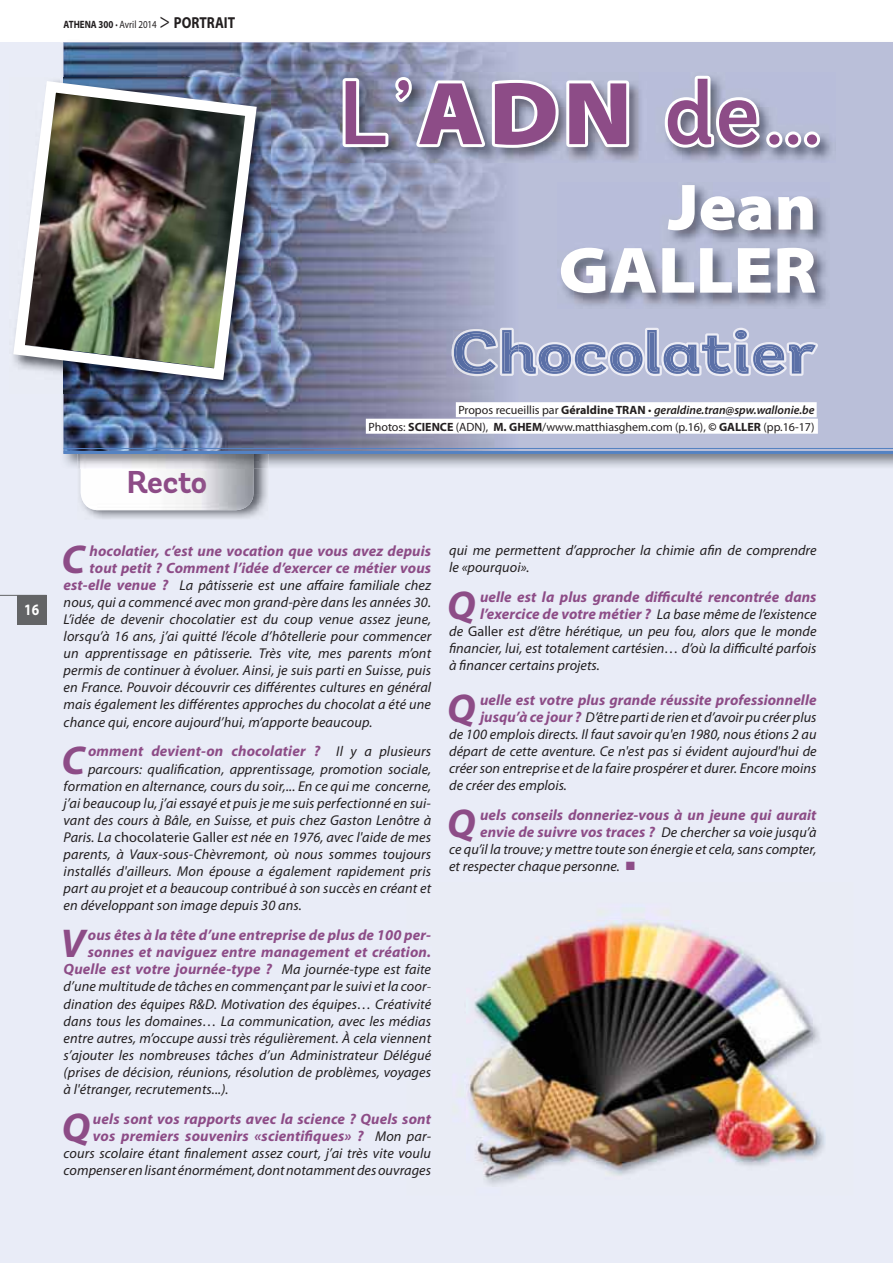
<style>
.page{position:relative;width:893px;height:1263px;background:#fff}
.page>*{position:absolute;margin:0;border:0;box-sizing:border-box;transform-origin:0 0}
.t1{font:500 90px "Andes";color:#8d4c87}
.t2{font:900 semi-expanded 66px/63.2px "Myriad Pro";color:#fff;text-align:right}
.t3{font:700 60px "Andes";letter-spacing:-.035em;color:#5b70a7;scale:1.2 1}
.t4{font:italic 700 40.35px "Myriad Pro";color:#8d4c87}
.t5{font:700 31.5px "Andes";letter-spacing:-.05em;color:#8d4c87}
.t6{font:700 15.9px "Myriad Pro";color:#fff;scale:.85 1}
.t7{font:italic 700 15px/17.1px "Myriad Pro";letter-spacing:.005em;color:#8d4c87}
.t8{font:italic 14.25px/17.1px "Myriad Pro";letter-spacing:.005em;color:#231f20;text-align:justify}
.t9{font:12px/16.5px "Myriad Pro";color:#231f20;text-align:right}
.t10{font:700 10.65px "Myriad Pro";color:#231f20;scale:.85 1}
.s1{font-weight:400}
.s2{font-weight:400;font-size:21.3px}
.s3{font-size:15.9px}
.s4{font-family:"Myriad Pro";font-weight:900;font-stretch:semi-expanded}
.s5{font-weight:700}
.s6{font-weight:600;font-style:italic}
.s7{font-weight:700;font-size:15px;color:#8d4c87}
.s8{font-weight:400;font-size:14.25px;color:#231f20}
.s9{font-style:normal}
</style>
<div class="page">
<div style="left:0;top:43px;width:892px;height:1220px;background:#e9ecf7"></div>
<img style="left:79px;top:454px;width:189px;height:65px">
<img style="left:81px;top:454px;width:172px;height:56px">
<img style="left:60px;top:42px;width:832px;height:1px">
<img style="left:63px;top:43px;width:1px;height:32px">
<img style="left:63px;top:393px;width:17px;height:76px">
<div style="left:64px;top:43px;width:828px;height:411px;background:#babfd9"></div>
<img style="left:64px;top:43px;width:454px;height:408px">
<hr style="left:64px;top:448px;width:828px;height:1px;background:#5482c2">
<hr style="left:64px;top:451px;width:828px;height:3px;background:#5482c2">
<img style="left:451px;top:329px;width:38px;height:47px">
<img style="left:500px;top:328px;width:14px;height:48px">
<img style="left:498px;top:330px;width:2px;height:44px">
<img style="left:454px;top:330px;width:44px;height:44px">
<img style="left:500px;top:330px;width:14px;height:44px">
<svg style="left:514px;top:328px;width:304px;height:48px"></svg>
<img style="left:562px;top:185px;width:264px;height:121px">
<img style="left:340px;top:73px;width:492px;height:89px">
<svg style="left:339px;top:74px;width:293px;height:78px;background:#aaadbd"></svg>
<svg style="left:661px;top:73px;width:101px;height:78px"></svg>
<div style="left:766px;top:131px;width:16px;height:17px;border:6px solid #fff;border-radius:50%"></div>
<div style="left:785px;top:131px;width:16px;height:17px;border:6px solid #fff;border-radius:50%"></div>
<div style="left:803px;top:131px;width:17px;height:17px;border:6px solid #fff;border-radius:50%"></div>
<div style="left:456px;top:402px;width:360px;height:15px;background:#fff"></div>
<div style="left:366px;top:419px;width:451px;height:15px;background:#fff"></div>
<img style="left:129px;top:471px;width:77px;height:22px">
<img style="left:63px;top:78px;width:207px;height:315px">
<img style="left:13px;top:75px;width:249px;height:311px">
<img style="left:468px;top:921px;width:357px;height:264px">
<div style="left:17px;top:595px;width:30px;height:30px;background:#636466"></div>
<hr style="left:0;top:595px;width:47px;height:1px;background:#636466">
<p class="t6" style="left:24px;top:604px;width:19px">16</p>
<p class="t10" style="left:64px;top:21px;width:203px">ATHENA 300 · <span class="s1">Avril 2014</span> <span class="s2">&gt;</span> <span class="s3">PORTRAIT</span></p>
<h3 class="t5" style="left:126px;top:464px;width:83px">Recto</h3>
<h1 class="t1" style="left:338px;top:60px;width:485px">L’<span class="s4">ADN</span> de ...</h1>
<h2 class="t2" style="left:558px;top:182px;width:260px">Jean<br>GALLER</h2>
<h3 class="t3" style="left:499px;top:318px;width:266px">hocolatier</h3>
<p class="t9" style="left:368px;top:403px;width:447px">Propos recueillis par <span class="s5">Géraldine TRAN</span> • <span class="s6">geraldine.tran@spw.wallonie.be<br></span>Photos: <span class="s5">SCIENCE</span> (ADN), <span class="s5">M. GHEM</span>/www.matthiasghem.com (p.16), <span class="s5">© GALLER</span> (pp.16-17)</p>
<h3 class="t4" style="left:62px;top:544px;width:25px">C</h3>
<p class="t7" style="left:90px;top:543px;width:343px">hocolatier, c’est une vocation que vous avez depuis tout petit ? Comment l’idée d’exercer ce métier vous</p>
<p class="t8" style="left:64px;top:578px;width:369px"><span class="s7">est-elle venue ?</span> La pâtisserie est une affaire familiale chez nous, qui a commencé avec mon grand-père dans les années 30.<br>L’idée de devenir chocolatier est du coup venue assez jeune, lorsqu’à 16 ans, j’ai quitté l’école d’hôtellerie pour commencer un apprentissage en pâtisserie. Très vite, mes parents m’ont permis de continuer à évoluer. Ainsi, je suis parti en Suisse, puis en France. Pouvoir découvrir ces différentes cultures en général mais également les différentes approches du chocolat a été une chance qui, encore aujourd’hui, m’apporte beaucoup.</p>
<h3 class="t4" style="left:62px;top:745px;width:25px">C</h3>
<p class="t7" style="left:88px;top:744px;width:344px">omment devient-on chocolatier ? <span class="s8">Il y a plusieurs</span></p>
<p class="t8" style="left:64px;top:762px;width:369px;text-indent:24px">parcours: qualification, apprentissage, promotion sociale, formation en alternance, cours du soir,... En ce qui me concerne, j’ai beaucoup lu, j’ai essayé et puis je me suis perfectionné en sui&shy;vant des cours à Bâle, en Suisse, et puis chez Gaston Lenôtre à Paris. La <span class="s9">chocolaterie Galler</span> est née en 1976, avec l'aide de mes parents, à Vaux-sous-Chèvremont, où nous sommes toujours installés d'ailleurs. Mon épouse a également rapidement pris part au projet et a beaucoup contribué à son succès en créant et en développant son image depuis 30 ans.</p>
<h3 class="t4" style="left:60px;top:929px;width:26px">V</h3>
<p class="t7" style="left:64px;top:928px;width:369px;text-align:right">ous êtes à la tête d’une entreprise de plus de 100 per&shy;sonnes et naviguez entre management et création.<br>Quelle est votre journée-type ? <span class="s8">Ma journée-type est faite</span></p>
<p class="t8" style="left:64px;top:980px;width:369px">d’une multitude de tâches en commençant par le suivi et lacoor&shy;dination des équipes R&amp;D. Motivation des équipes… Créativité dans tous les domaines… La communication, avec les médias entre autres, m’occupe aussi très régulièrement. À cela viennent s’ajouter les nombreuses tâches d’un Administrateur Délégué (prises de décision, réunions, résolution de problèmes, voyages à l'étranger, recrutements...).</p>
<h3 class="t4" style="left:62px;top:1112px;width:30px">Q</h3>
<p class="t7" style="left:93px;top:1112px;width:339px">uels sont vos rapports avec la science ? Quels sont vos premiers souvenirs «scientifiques» ? <span class="s8">Mon par-</span></p>
<p class="t8" style="left:64px;top:1146px;width:369px">cours scolaire étant finalement assez court, j’ai très vite voulu compenser en lisant énormément, dont notamment des ouvrages</p>
<p class="t8" style="left:449px;top:543px;width:369px">qui me permettent d’approcher la chimie afin de comprendre le «pourquoi».</p>
<h3 class="t4" style="left:447px;top:590px;width:30px">Q</h3>
<p class="t7" style="left:480px;top:590px;width:338px">uelle est la plus grande difficulté rencontrée dans l’exercice de votre métier ? <span class="s8">La base même de l’existence</span></p>
<p class="t8" style="left:449px;top:624px;width:369px">de <span class="s9">Galler</span> est d’être hérétique, un peu fou, alors que le monde financier, lui, est totalement cartésien… d’où la difficulté parfois à financer certains projets.</p>
<h3 class="t4" style="left:447px;top:693px;width:30px">Q</h3>
<p class="t7" style="left:480px;top:692px;width:338px">uelle est votre plus grande réussite professionnelle</p>
<p class="t8" style="left:449px;top:710px;width:369px;text-indent:31px"><span class="s7">jusqu’à ce jour ?</span> D’être parti de rien et d’avoir pu créer plus de 100 emplois directs. Il faut savoir qu'en 1980, nous étions 2 au départ de cette aventure. Ce n'est pas si évident aujourd'hui de créer son entreprise et de la faire prospérer et durer. Encore moins de créer des emplois.</p>
<h3 class="t4" style="left:447px;top:808px;width:30px">Q</h3>
<p class="t7" style="left:480px;top:808px;width:338px">uels conseils donneriez-vous à un jeune qui aurait envie de suivre vos traces ? <span class="s8">De chercher sa voie jusqu’à</span></p>
<p class="t8" style="left:449px;top:842px;width:369px">ce qu’il la trouve; y mettre toute son énergie et cela, sans compter, et respecter chaque personne.</p>
</div>
